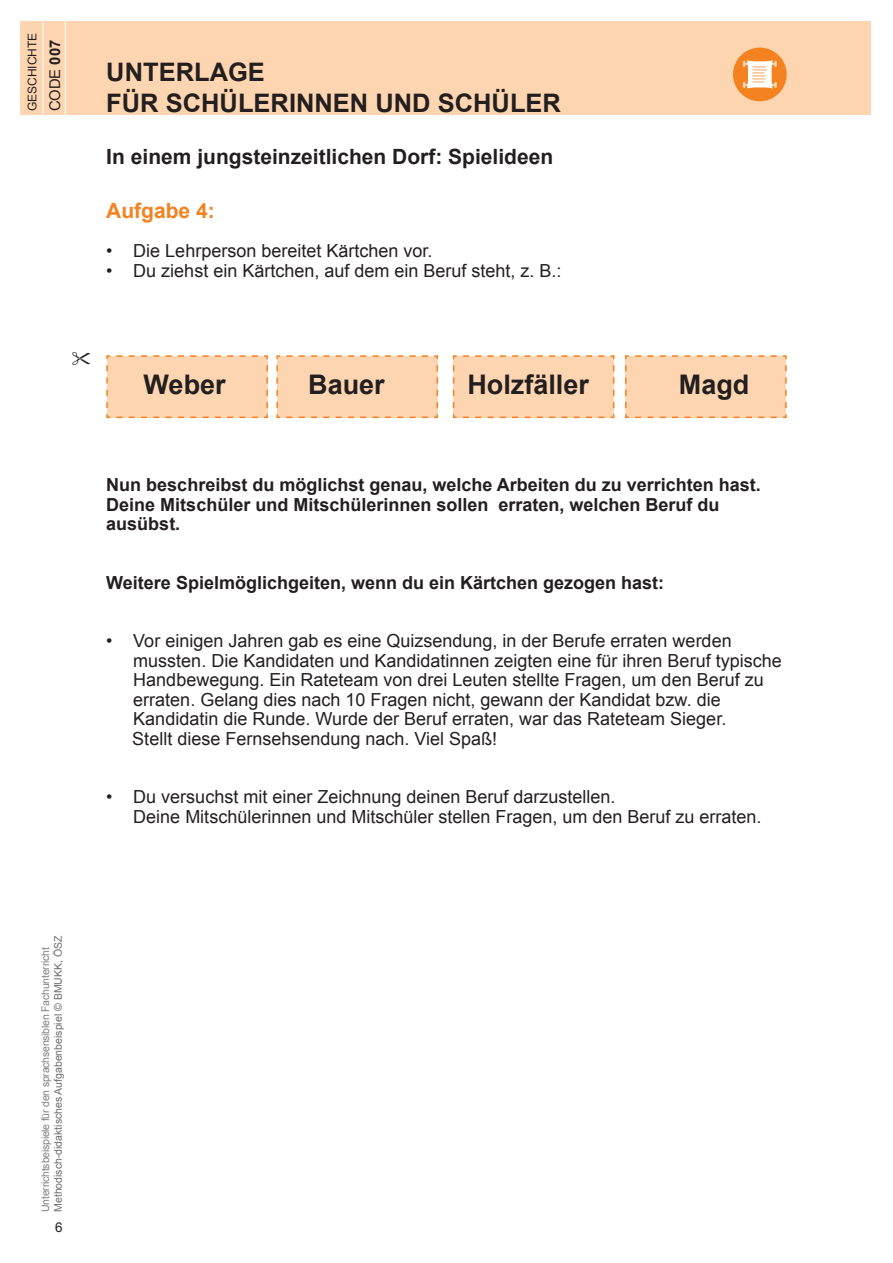
<style>
.page{position:relative;width:893px;height:1263px;background:#fff}
.page>*{position:absolute;margin:0;border:0;box-sizing:border-box;transform-origin:0 0}
.t1{font:700 27px "Arial";color:#231f20}
.t2{font:700 25.5px/30.6px "Arial";color:#231f20}
.t3{font:700 21px "Arial";color:#231f20}
.t4{font:700 21px "Arial";color:#f58220}
.t5{font:18px/19.5px "Arial";color:#231f20}
.t6{font:700 18px/19.5px "Arial";color:#231f20}
.t7{font:14.85px "Arial";color:#231f20}
.t8{font:13.5px "Arial";color:#231f20}
.t9{font:12px "Arial";color:#231f20}
.t10{font:10.5px "Arial";letter-spacing:-.02em;color:#808285}
.t11{font:10.5px "Arial";color:#6c6d70}
.s1{font-weight:700}
</style>
<div class="page">
<svg style="left:106px;top:355px;width:162px;height:64px;background:#fcd3ae"></svg>
<svg style="left:276px;top:355px;width:162px;height:64px;background:#fcd3ae"></svg>
<svg style="left:452px;top:355px;width:163px;height:64px;background:#fcd3ae"></svg>
<svg style="left:625px;top:355px;width:162px;height:64px;background:#fcd3ad"></svg>
<div style="left:20px;top:21px;width:850px;height:94px;background:#fdd5b0"></div>
<hr style="left:43px;top:20px;width:1px;height:127px;background:#fff">
<hr style="left:65px;top:20px;width:1px;height:127px;background:#fff">
<div style="left:733px;top:48px;width:54px;height:53px;background:#f58220;border-radius:50%"></div>
<hr style="left:744px;top:63px;width:31px;height:2px;background:#fdd5b0">
<hr style="left:744px;top:84px;width:31px;height:2px;background:#fdd5b0">
<svg style="left:747px;top:60px;width:26px;height:29px"></svg>
<svg style="left:753px;top:66px;width:14px;height:16px"></svg>
<p class="t9" style="left:25px;top:111px;width:80px;rotate:-90deg">GESCHICHTE</p>
<p class="t7" style="left:45px;top:111px;width:73px;rotate:-90deg">CODE <span class="s1">007</span></p>
<h2 class="t2" style="left:106px;top:58px;width:456px">UNTERLAGE<br>FÜR SCHÜLERINNEN UND SCHÜLER</h2>
<p class="t3" style="left:106px;top:143px;width:448px">In einem jungsteinzeitlichen Dorf: Spielideen</p>
<p class="t4" style="left:106px;top:197px;width:110px">Aufgabe 4:</p>
<p class="t5" style="left:106px;top:241px;width:328px">• Die Lehrperson bereitet Kärtchen vor.</p>
<p class="t5" style="left:106px;top:261px;width:457px">• Du ziehst ein Kärtchen, auf dem ein Beruf steht, z. B.:</p>
<h1 class="t1" style="left:144px;top:366px;width:84px">Weber</h1>
<h1 class="t1" style="left:308px;top:366px;width:78px">Bauer</h1>
<h1 class="t1" style="left:467px;top:366px;width:123px">Holzfäller</h1>
<h1 class="t1" style="left:679px;top:366px;width:72px">Magd</h1>
<p class="t6" style="left:106px;top:476px;width:656px">Nun beschreibst du möglichst genau, welche Arbeiten du zu verrichten hast.<br>Deine Mitschüler und Mitschülerinnen sollen erraten, welchen Beruf du ausübst.</p>
<p class="t6" style="left:106px;top:573px;width:559px">Weitere Spielmöglichgeiten, wenn du ein Kärtchen gezogen hast:</p>
<p class="t5" style="left:132px;top:631px;width:651px;text-indent:-26px">• Vor einigen Jahren gab es eine Quizsendung, in der Berufe erraten werden mussten. Die Kandidaten und Kandidatinnen zeigten eine für ihren Beruf typische Handbewegung. Ein Rateteam von drei Leuten stellte Fragen, um den Beruf zu erraten. Gelang dies nach 10 Fragen nicht, gewann der Kandidat bzw. die Kandidatin die Runde. Wurde der Beruf erraten, war das Rateteam Sieger.<br>Stellt diese Fernsehsendung nach. Viel Spaß!</p>
<p class="t5" style="left:133px;top:787px;width:630px;text-indent:-27px">• Du versuchst mit einer Zeichnung deinen Beruf darzustellen.<br>Deine Mitschülerinnen und Mitschüler stellen Fragen, um den Beruf zu erraten.</p>
<p class="t10" style="left:39px;top:1212px;width:266px;rotate:-90deg">Unterrichtsbeispiele für den sprachsensiblen Fachunterricht</p>
<p class="t11" style="left:51px;top:1212px;width:278px;rotate:-90deg">Methodisch-didaktisches Aufgabenbeispiel © BMUKK, ÖSZ</p>
<p class="t8" style="left:55px;top:1218px;width:9px">6</p>
</div>
